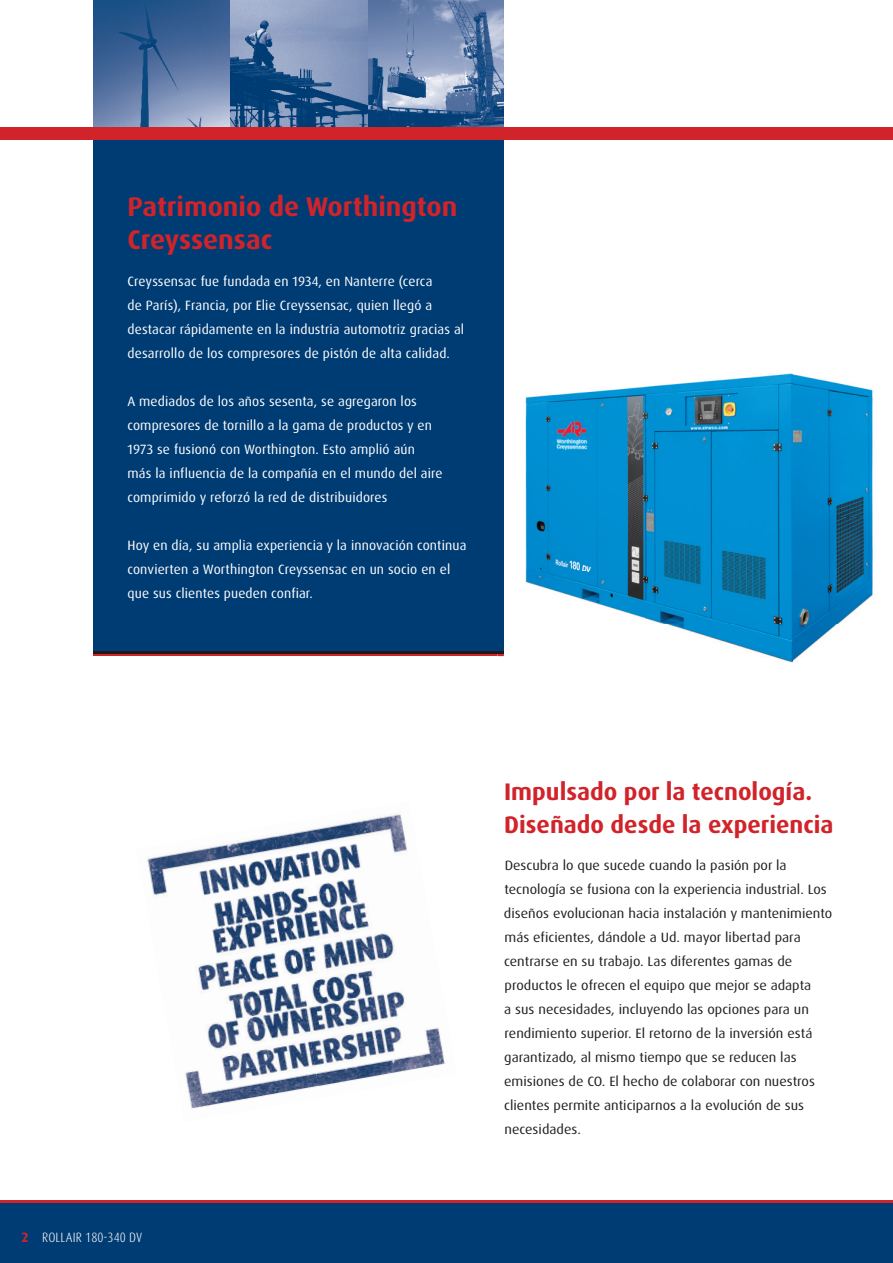
<style>
.page{position:relative;width:893px;height:1263px;background:#fff}
.page>*{position:absolute;margin:0;border:0;box-sizing:border-box;transform-origin:0 0}
.t1{font:700 27px/33px "Dax Pro";color:#d1232a}
.t2{font:700 24px/33px "Dax Pro";color:#d1232a}
.t3{font:13.5px/24px "Dax Pro";letter-spacing:.01em;color:#fff}
.t4{font:13.5px/24px "Dax Pro";color:#231f20;scale:1.05 1}
.t5{font:300 condensed 13.5px "Dax Pro";letter-spacing:.005em;color:#fff}
.s1{font-weight:700;font-stretch:normal;color:#d1232a}
</style>
<div class="page">
<div style="left:94px;top:0;width:410px;height:654px;background:#003c74"></div>
<img style="left:94px;top:0;width:410px;height:128px">
<div style="left:0;top:128px;width:893px;height:12px;background:#d1232a"></div>
<img style="left:147px;top:836px;width:125px;height:80px">
<img style="left:272px;top:814px;width:135px;height:102px">
<img style="left:197px;top:916px;width:91px;height:91px">
<img style="left:288px;top:892px;width:119px;height:115px">
<img style="left:185px;top:1007px;width:119px;height:102px">
<img style="left:304px;top:983px;width:141px;height:106px">
<div style="left:0;top:1202px;width:893px;height:61px;background:#003c74"></div>
<hr style="left:0;top:1200px;width:893px;height:3px;background:#d1232a">
<hr style="left:94px;top:654px;width:403px;height:2px;background:#d1232a">
<hr style="left:94px;top:652px;width:403px;height:2px;background:#1d191d">
<img style="left:525px;top:373px;width:348px;height:251px">
<img style="left:497px;top:624px;width:340px;height:39px">
<img style="left:497px;top:624px;width:7px;height:28px">
<svg style="left:497px;top:652px;width:7px;height:4px"></svg>
<h1 class="t1" style="left:128px;top:190px;width:331px">Patrimonio de Worthington<br>Creyssensac</h1>
<p class="t3" style="left:128px;top:269px;width:338px">Creyssensac fue fundada en 1934, en Nanterre (cerca<br>de París), Francia, por Elie Creyssensac, quien llegó a destacar rápidamente en la industria automotriz gracias al desarrollo de los compresores de pistón de alta calidad.</p>
<p class="t3" style="left:128px;top:389px;width:317px">A mediados de los años sesenta, se agregaron los compresores de tornillo a la gama de productos y en 1973 se fusionó con Worthington. Esto amplió aún<br>más la influencia de la compañía en el mundo del aire comprimido y reforzó la red de distribuidores</p>
<p class="t3" style="left:128px;top:533px;width:340px">Hoy en día, su amplia experiencia y la innovación continua convierten a Worthington Creyssensac en un socio en el que sus clientes pueden confiar.</p>
<p class="t5" style="left:22px;top:1228px;width:122px"><span class="s1">2</span> ROLLAIR 180-340 DV</p>
<h2 class="t2" style="left:504px;top:775px;width:331px">Impulsado por la tecnología.<br>Diseñado desde la experiencia</h2>
<p class="t4" style="left:504px;top:853px;width:314px">Descubra lo que sucede cuando la pasión por la tecnología se fusiona con la experiencia industrial. Los diseños evolucionan hacia instalación y mantenimiento más eficientes, dándole a Ud. mayor libertad para centrarse en su trabajo. Las diferentes gamas de productos le ofrecen el equipo que mejor se adapta<br>a sus necesidades, incluyendo las opciones para un rendimiento superior. El retorno de la inversión está garantizado, al mismo tiempo que se reducen las emisiones de CO. El hecho de colaborar con nuestros clientes permite anticiparnos a la evolución de sus necesidades.</p>
</div>
